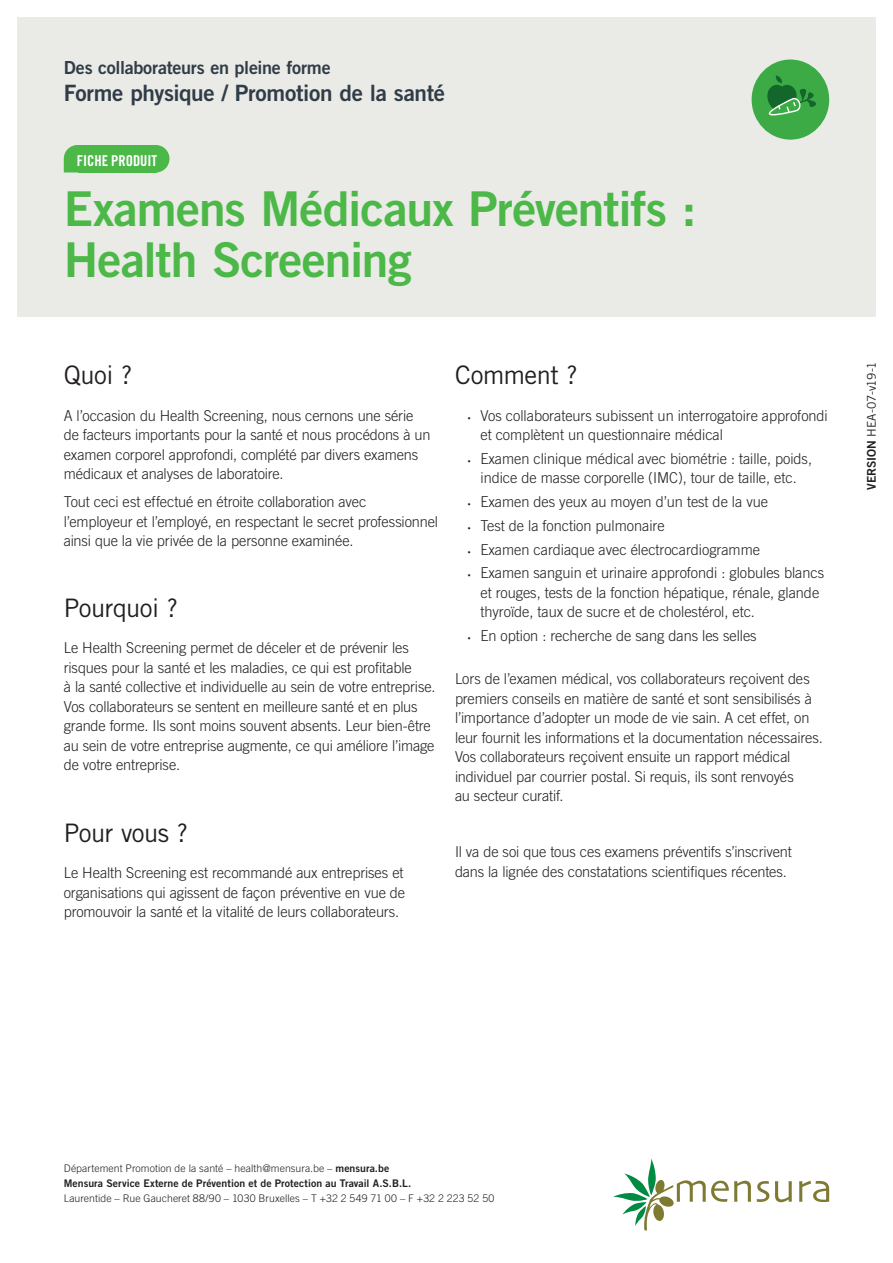
<style>
.page{position:relative;width:893px;height:1263px;background:#fff}
.page>*{position:absolute;margin:0;border:0;box-sizing:border-box;transform-origin:0 0}
.t1{font:48px/51px "Trade Gothic LT Bold Two";letter-spacing:-.02em;color:#4cb848}
.t2{font:25.5px "Trade Gothic LT";letter-spacing:-.02em;color:#231f20}
.t3{font:22.5px "Trade Gothic LT Bold Two";letter-spacing:-.015em;color:#303d47}
.t4{font:18px "Trade Gothic LT Bold Two";letter-spacing:-.015em;color:#303d47}
.t5{font:300 15px/19.5px "Trade Gothic LT";letter-spacing:-.005em;color:#231f20}
.t6{font:15px "Trade Gothic LT Bold Cond Twenty";color:#fff}
.t7{font:12px "Trade Gothic LT";letter-spacing:-.025em;color:#231f20}
.t8{font:300 10.5px "Trade Gothic LT";letter-spacing:.01em;color:#231f20}
.t9{font:10.5px "Trade Gothic LT Bold Two";letter-spacing:.005em;color:#231f20}
.s1{font-family:"Myriad Pro";font-weight:400;font-size:10.5px}
.s2{font-family:"Trade Gothic LT Bold Two"}
.s3{font-family:"Trade Gothic LT Bold Two";font-weight:400}
</style>
<div class="page">
<div style="left:17px;top:17px;width:859px;height:299px;background:#eaeae7"></div>
<div style="left:752px;top:60px;width:77px;height:80px;background:#3cab46;border-radius:50%"></div>
<svg style="left:767px;top:75px;width:49px;height:41px"></svg>
<svg style="left:757px;top:1181px;width:12px;height:21px"></svg>
<svg style="left:775px;top:1181px;width:17px;height:21px"></svg>
<svg style="left:799px;top:1181px;width:30px;height:21px"></svg>
<svg style="left:613px;top:1158px;width:138px;height:72px"></svg>
<svg style="left:64px;top:145px;width:14px;height:27px"></svg>
<div style="left:142px;top:145px;width:27px;height:27px;background:#4cb848;border-radius:50%"></div>
<div style="left:78px;top:145px;width:78px;height:27px;background:#4cb848"></div>
<p class="t4" style="left:64px;top:57px;width:268px">Des collaborateurs en pleine forme</p>
<h3 class="t3" style="left:64px;top:79px;width:383px">Forme physique / Promotion de la santé</h3>
<p class="t6" style="left:77px;top:151px;width:82px">FICHE PRODUIT</p>
<h1 class="t1" style="left:64px;top:182px;width:634px">Examens Médicaux Préventifs :<br>Health Screening</h1>
<h2 class="t2" style="left:64px;top:360px;width:70px">Quoi ?</h2>
<p class="t5" style="left:64px;top:405px;width:368px">A l’occasion du Health Screening, nous cernons une série de facteurs importants pour la santé et nous procédons à un examen corporel approfondi, complété par divers examens médicaux et analyses de laboratoire.</p>
<p class="t5" style="left:64px;top:492px;width:376px">Tout ceci est effectué en étroite collaboration avec l’employeur et l’employé, en respectant le secret professionnel ainsi que la vie privée de la personne examinée.</p>
<h2 class="t2" style="left:64px;top:592px;width:116px">Pourquoi ?</h2>
<p class="t5" style="left:64px;top:638px;width:373px">Le Health Screening permet de déceler et de prévenir les risques pour la santé et les maladies, ce qui est profitable<br>à la santé collective et individuelle au sein de votre entreprise.<br>Vos collaborateurs se sentent en meilleure santé et en plus grande forme. Ils sont moins souvent absents. Leur bien-être au sein de votre entreprise augmente, ce qui améliore l’image de votre entreprise.</p>
<h2 class="t2" style="left:64px;top:817px;width:126px">Pour vous ?</h2>
<p class="t5" style="left:64px;top:863px;width:343px;text-align:justify">Le Health Screening est recommandé aux entreprises et organisations qui agissent de façon préventive en vue de promouvoir la santé et la vitalité de leurs collaborateurs.</p>
<h2 class="t2" style="left:455px;top:360px;width:124px">Comment ?</h2>
<p class="t5" style="left:480px;top:405px;width:349px;text-indent:-13px"><span class="s1">•</span> Vos collaborateurs subissent un interrogatoire approfondi et complètent un questionnaire médical</p>
<p class="t5" style="left:468px;top:448px;width:346px;text-align:center"><span class="s1">•</span> Examen clinique médical avec biométrie : taille, poids, indice de masse corporelle (IMC), tour de taille, etc.</p>
<p class="t5" style="left:468px;top:492px;width:302px"><span class="s1">•</span> Examen des yeux au moyen d’un test de la vue</p>
<p class="t5" style="left:468px;top:515px;width:198px"><span class="s1">•</span> Test de la fonction pulmonaire</p>
<p class="t5" style="left:468px;top:539px;width:294px"><span class="s1">•</span> Examen cardiaque avec électrocardiogramme</p>
<p class="t5" style="left:480px;top:563px;width:345px;text-indent:-13px"><span class="s1">•</span> Examen sanguin et urinaire approfondi : globules blancs et rouges, tests de la fonction hépatique, rénale, glande thyroïde, taux de sucre et de cholestérol, etc.</p>
<p class="t5" style="left:468px;top:626px;width:290px"><span class="s1">•</span> En option : recherche de sang dans les selles</p>
<p class="t5" style="left:455px;top:669px;width:369px">Lors de l’examen médical, vos collaborateurs reçoivent des premiers conseils en matière de santé et sont sensibilisés à l’importance d’adopter un mode de vie sain. A cet effet, on leur fournit les informations et la documentation nécessaires.<br>Vos collaborateurs reçoivent ensuite un rapport médical individuel par courrier postal. Si requis, ils sont renvoyés<br>au secteur curatif.</p>
<p class="t5" style="left:455px;top:842px;width:338px">Il va de soi que tous ces examens préventifs s’inscrivent dans la lignée des constatations scientifiques récentes.</p>
<p class="t7" style="left:864px;top:490px;width:130px;rotate:-90deg"><span class="s2">VERSION</span> HEA-07-v19-1</p>
<p class="t8" style="left:64px;top:1162px;width:327px">Département Promotion de la santé – health@mensura.be – <span class="s3">mensura.be</span></p>
<p class="t9" style="left:64px;top:1176px;width:349px">Mensura Service Externe de Prévention et de Protection au Travail A.S.B.L.</p>
<p class="t8" style="left:64px;top:1192px;width:432px">Laurentide – Rue Gaucheret 88/90 – 1030 Bruxelles – T +32 2 549 71 00 – F +32 2 223 52 50</p>
</div>
